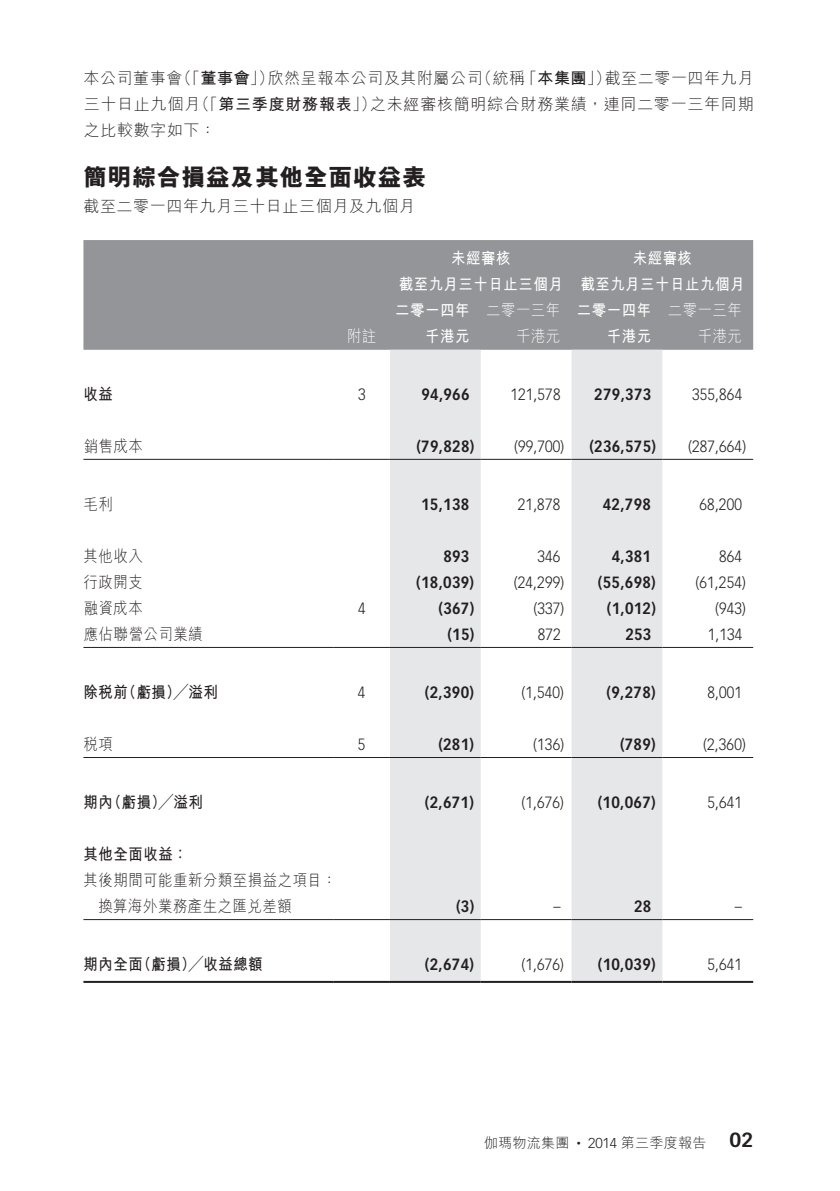
<style>
.page{position:relative;width:840px;height:1191px;background:#fff}
.page>*{position:absolute;margin:0;border:0;box-sizing:border-box;transform-origin:0 0}
.t1{font:800 24px "M Hei HK";letter-spacing:.02em;color:#231f20}
.t2{font:700 20px "Vectora LT Std";color:#231f20}
.t3{font:700 16px "Vectora LT Std";letter-spacing:.02em;color:#231f20;scale:.9 1}
.t4{font:300 16px "Vectora LT Std";letter-spacing:.015em;color:#231f20;scale:.9 1}
.t5{font:300 16px/26px "M Hei HK";letter-spacing:.035em;color:#231f20}
.t6{font:300 16px "M Hei HK";letter-spacing:.035em;color:#231f20;scale:.9 1}
.t7{font:700 16px "M Hei HK";letter-spacing:.04em;color:#fff;scale:.9 1}
.t8{font:700 16px "M Hei HK";letter-spacing:.04em;color:#231f20;scale:.9 1}
.t9{font:300 16px "M Hei HK";letter-spacing:.035em;color:#fff;scale:.9 1}
.t10{font:700 16px "M Hei HK";letter-spacing:.04em;color:#231f20}
.t11{font:300 14px "M Hei HK";letter-spacing:.02em;color:#231f20}
.t12{font:300 8px "Vectora LT Std";color:#231f20}
.s1{font-weight:700}
.s2{font-weight:300}
.s3{font-family:"Vectora LT Std"}
</style>
<div class="page">
<div style="left:83px;top:240px;width:669px;height:110px;background:#939598"></div>
<svg style="left:389px;top:350px;width:273px;height:631px;fill:#e6e7e9"></svg>
<hr style="left:83px;top:459px;width:250px;height:1px;background:#231f20">
<hr style="left:333px;top:459px;width:56px;height:1px;background:#231f20">
<hr style="left:389px;top:459px;width:91px;height:1px;background:#231f20">
<hr style="left:480px;top:459px;width:91px;height:1px;background:#231f20">
<hr style="left:571px;top:459px;width:91px;height:1px;background:#231f20">
<hr style="left:662px;top:459px;width:90px;height:1px;background:#231f20">
<hr style="left:83px;top:647px;width:250px;height:1px;background:#231f20">
<hr style="left:333px;top:647px;width:56px;height:1px;background:#231f20">
<hr style="left:389px;top:647px;width:91px;height:1px;background:#231f20">
<hr style="left:480px;top:647px;width:91px;height:1px;background:#231f20">
<hr style="left:571px;top:647px;width:91px;height:1px;background:#231f20">
<hr style="left:662px;top:647px;width:90px;height:1px;background:#231f20">
<hr style="left:83px;top:757px;width:250px;height:1px;background:#231f20">
<hr style="left:333px;top:757px;width:56px;height:1px;background:#231f20">
<hr style="left:389px;top:757px;width:91px;height:1px;background:#231f20">
<hr style="left:480px;top:757px;width:91px;height:1px;background:#231f20">
<hr style="left:571px;top:757px;width:91px;height:1px;background:#231f20">
<hr style="left:662px;top:757px;width:90px;height:1px;background:#231f20">
<hr style="left:83px;top:919px;width:250px;height:1px;background:#231f20">
<hr style="left:333px;top:919px;width:56px;height:1px;background:#231f20">
<hr style="left:389px;top:919px;width:91px;height:1px;background:#231f20">
<hr style="left:480px;top:919px;width:91px;height:1px;background:#231f20">
<hr style="left:571px;top:919px;width:91px;height:1px;background:#231f20">
<hr style="left:662px;top:919px;width:90px;height:1px;background:#231f20">
<hr style="left:83px;top:981px;width:250px;height:2px;background:#231f20">
<hr style="left:333px;top:981px;width:56px;height:2px;background:#231f20">
<hr style="left:389px;top:981px;width:91px;height:2px;background:#231f20">
<hr style="left:480px;top:981px;width:91px;height:2px;background:#231f20">
<hr style="left:571px;top:981px;width:91px;height:2px;background:#231f20">
<hr style="left:662px;top:981px;width:90px;height:2px;background:#231f20">
<p class="t5" style="left:176px;top:65px;width:100px">（「<span class="s1">董事會</span>」）</p>
<p class="t5" style="left:476px;top:65px;width:50px">（統稱</p>
<p class="t5" style="left:521px;top:65px;width:92px">「<span class="s1">本集團</span>」）</p>
<p class="t5" style="left:267px;top:65px;width:216px">欣然呈報本公司及其附屬公司</p>
<p class="t5" style="left:83px;top:65px;width:100px">本公司董事會</p>
<p class="t5" style="left:604px;top:65px;width:150px">截至二零一四年九月</p>
<p class="t10" style="left:193px;top:92px;width:184px"><span class="s2">（「</span>第三季度財務報表<span class="s2">」）</span></p>
<p class="t5" style="left:370px;top:91px;width:385px">之未經審核簡明綜合財務業績，連同二零一三年同期</p>
<p class="t5" style="left:84px;top:91px;width:133px">三十日止九個月之比較數字如下：</p>
<h1 class="t1" style="left:83px;top:165px;width:344px">簡明綜合損益及其他全面收益表</h1>
<p class="t5" style="left:83px;top:193px;width:332px">截至二零一四年九月三十日止三個月及九個月</p>
<p class="t7" style="left:451px;top:246px;width:67px">未經審核</p>
<p class="t7" style="left:632px;top:246px;width:67px">未經審核</p>
<p class="t7" style="left:398px;top:272px;width:184px">截至九月三十日止三個月</p>
<p class="t7" style="left:580px;top:272px;width:184px">截至九月三十日止九個月</p>
<p class="t7" style="left:395px;top:298px;width:84px">二零一四年</p>
<p class="t9" style="left:486px;top:302px;width:84px">二零一三年</p>
<p class="t7" style="left:576px;top:298px;width:84px">二零一四年</p>
<p class="t9" style="left:667px;top:302px;width:84px">二零一三年</p>
<p class="t9" style="left:347px;top:328px;width:34px">附註</p>
<p class="t7" style="left:425px;top:324px;width:51px">千港元</p>
<p class="t9" style="left:516px;top:328px;width:51px">千港元</p>
<p class="t7" style="left:606px;top:324px;width:51px">千港元</p>
<p class="t9" style="left:697px;top:328px;width:51px">千港元</p>
<p class="t8" style="left:84px;top:382px;width:34px">收益</p>
<p class="t4" style="left:358px;top:385px;width:10px">3</p>
<p class="t3" style="left:421px;top:384px;width:55px">94,966</p>
<p class="t4" style="left:510px;top:385px;width:57px">121,578</p>
<p class="t3" style="left:594px;top:384px;width:65px">279,373</p>
<p class="t4" style="left:691px;top:385px;width:57px">355,864</p>
<p class="t6" style="left:84px;top:438px;width:67px">銷售成本</p>
<p class="t3" style="left:416px;top:436px;width:66px">)79,828(</p>
<p class="t4" style="left:513px;top:437px;width:57px">)99,700(</p>
<p class="t3" style="left:589px;top:436px;width:75px">)236,575(</p>
<p class="t4" style="left:687px;top:437px;width:66px">)287,664(</p>
<p class="t6" style="left:83px;top:496px;width:34px">毛利</p>
<p class="t3" style="left:421px;top:494px;width:55px">15,138</p>
<p class="t4" style="left:517px;top:495px;width:49px">21,878</p>
<p class="t3" style="left:602px;top:494px;width:55px">42,798</p>
<p class="t4" style="left:699px;top:495px;width:49px">68,200</p>
<p class="t6" style="left:83px;top:548px;width:67px">其他收入</p>
<p class="t3" style="left:443px;top:546px;width:30px">893</p>
<p class="t4" style="left:537px;top:547px;width:27px">346</p>
<p class="t3" style="left:611px;top:546px;width:45px">4,381</p>
<p class="t4" style="left:718px;top:547px;width:27px">864</p>
<p class="t6" style="left:83px;top:574px;width:67px">行政開支</p>
<p class="t3" style="left:416px;top:572px;width:66px">)18,039(</p>
<p class="t4" style="left:513px;top:573px;width:57px">)24,299(</p>
<p class="t3" style="left:597px;top:572px;width:66px">)55,698(</p>
<p class="t4" style="left:695px;top:573px;width:57px">)61,254(</p>
<p class="t6" style="left:84px;top:600px;width:67px">融資成本</p>
<p class="t4" style="left:358px;top:599px;width:10px">4</p>
<p class="t3" style="left:438px;top:598px;width:41px">)367(</p>
<p class="t4" style="left:533px;top:599px;width:36px">)337(</p>
<p class="t3" style="left:606px;top:598px;width:56px">)1,012(</p>
<p class="t4" style="left:714px;top:599px;width:36px">)943(</p>
<p class="t6" style="left:84px;top:626px;width:134px">應佔聯營公司業績</p>
<p class="t3" style="left:447px;top:624px;width:31px">)15(</p>
<p class="t4" style="left:537px;top:625px;width:27px">872</p>
<p class="t3" style="left:625px;top:624px;width:30px">253</p>
<p class="t4" style="left:707px;top:625px;width:40px">1,134</p>
<p class="t8" style="left:122px;top:680px;width:108px">（虧損）╱溢利</p>
<p class="t8" style="left:83px;top:680px;width:51px">除稅前</p>
<p class="t4" style="left:357px;top:683px;width:10px">4</p>
<p class="t3" style="left:424px;top:682px;width:56px">)2,390(</p>
<p class="t4" style="left:521px;top:683px;width:49px">)1,540(</p>
<p class="t3" style="left:606px;top:682px;width:56px">)9,278(</p>
<p class="t4" style="left:707px;top:683px;width:40px">8,001</p>
<p class="t6" style="left:84px;top:736px;width:34px">稅項</p>
<p class="t4" style="left:358px;top:735px;width:10px">5</p>
<p class="t3" style="left:438px;top:734px;width:41px">)281(</p>
<p class="t4" style="left:533px;top:735px;width:36px">)136(</p>
<p class="t3" style="left:619px;top:734px;width:41px">)789(</p>
<p class="t4" style="left:702px;top:735px;width:49px">)2,360(</p>
<p class="t8" style="left:107px;top:790px;width:108px">（虧損）╱溢利</p>
<p class="t8" style="left:83px;top:790px;width:34px">期內</p>
<p class="t8" style="left:83px;top:842px;width:117px">其他全面收益：</p>
<p class="t6" style="left:84px;top:872px;width:282px">其後期間可能重新分類至損益之項目：</p>
<p class="t3" style="left:424px;top:792px;width:56px">)2,671(</p>
<p class="t4" style="left:521px;top:793px;width:49px">)1,676(</p>
<p class="t3" style="left:597px;top:792px;width:66px">)10,067(</p>
<p class="t4" style="left:707px;top:793px;width:40px">5,641</p>
<p class="t6" style="left:98px;top:898px;width:216px">換算海外業務產生之匯兌差額</p>
<p class="t3" style="left:456px;top:896px;width:22px">(3)</p>
<p class="t4" style="left:553px;top:897px;width:9px">–</p>
<p class="t3" style="left:633px;top:896px;width:21px">28</p>
<p class="t4" style="left:734px;top:897px;width:9px">–</p>
<p class="t8" style="left:137px;top:952px;width:141px">（虧損）╱收益總額</p>
<p class="t8" style="left:83px;top:952px;width:67px">期內全面</p>
<p class="t3" style="left:424px;top:954px;width:56px">)2,674(</p>
<p class="t4" style="left:521px;top:955px;width:49px">)1,676(</p>
<p class="t3" style="left:597px;top:954px;width:66px">)10,039(</p>
<p class="t4" style="left:707px;top:955px;width:40px">5,641</p>
<p class="t11" style="left:483px;top:1135px;width:87px">伽瑪物流集團</p>
<p class="t12" style="left:576px;top:1138px;width:5px">•</p>
<p class="t11" style="left:587px;top:1135px;width:120px"><span class="s3">2014</span> 第三季度報告</p>
<p class="t2" style="left:729px;top:1127px;width:25px">02</p>
</div>
